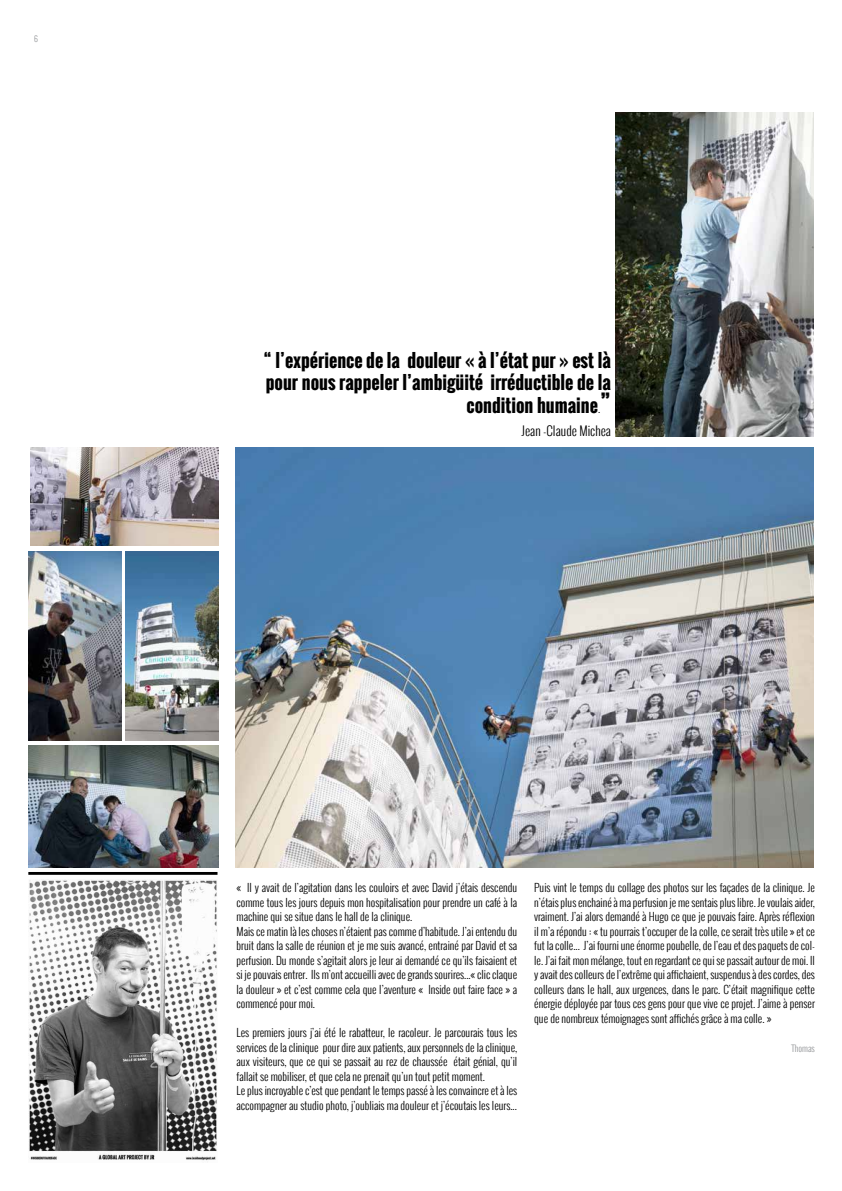
<style>
.page{position:relative;width:842px;height:1191px;background:#fff}
.page>*{position:absolute;margin:0;border:0;box-sizing:border-box;transform-origin:0 0}
.t1{font:700 18px/22.3px "Oswald";color:#000;text-align:right}
.t2{font:300 12.8px "Oswald";color:#000}
.t3{font:300 11px/14.5px "Oswald";color:#000}
.t4{font:300 9px "Oswald";color:#939598}
.t5{font:300 8px "Oswald";color:#939598}
.s1{font-weight:300;font-size:11px}
.s2{font-size:23px}
</style>
<div class="page">
<img style="left:29px;top:746px;width:189px;height:121px">
<img style="left:126px;top:551px;width:92px;height:189px">
<img style="left:29px;top:551px;width:92px;height:189px">
<img style="left:616px;top:113px;width:198px;height:323px">
<img style="left:28px;top:880px;width:189px;height:281px">
<hr style="left:28px;top:872px;width:189px;height:2px;background:#000">
<img style="left:235px;top:447px;width:579px;height:420px">
<img style="left:30px;top:447px;width:188px;height:98px">
<p class="t5" style="left:34px;top:33px;width:5px">6</p>
<h1 class="t1" style="left:263px;top:349px;width:349px">“ l’expérience de la douleur « à l’état pur » est là pour nous rappeler l’ambigüité irréductible de la condition humaine<span class="s1">.</span><span class="s2">”</span></h1>
<p class="t2" style="left:522px;top:421px;width:91px">Jean -Claude Michea</p>
<p class="t3" style="left:237px;top:880px;width:282px">« Il y avait de l’agitation dans les couloirs et avec David j’étais descendu comme tous les jours depuis mon hospitalisation pour prendre un café à la machine qui se situe dans le hall de la clinique.<br>Mais ce matin là les choses n’étaient pas comme d’habitude. J’ai entendu du bruit dans la salle de réunion et je me suis avancé, entrainé par David et sa perfusion. Du monde s’agitait alors je leur ai demandé ce qu’ils faisaient et si je pouvais entrer. Ils m’ont accueilli avec de grands sourires...« clic claque la douleur » et c’est comme cela que l’aventure « Inside out faire face » a commencé pour moi.</p>
<p class="t3" style="left:237px;top:1025px;width:282px">Les premiers jours j’ai été le rabatteur, le racoleur. Je parcourais tous les services de la clinique pour dire aux patients, aux personnels de la clinique, aux visiteurs, que ce qui se passait au rez de chaussée était génial, qu’il fallait se mobiliser, et que cela ne prenait qu’un tout petit moment.<br>Le plus incroyable c’est que pendant le temps passé à les convaincre et à les accompagner au studio photo, j’oubliais ma douleur et j’écoutais les leurs...</p>
<p class="t3" style="left:534px;top:880px;width:282px;text-align:justify">Puis vint le temps du collage des photos sur les façades de la clinique. Je n’étais plus enchainé à ma perfusion je me sentais plus libre. Je voulais aider, vraiment. J’ai alors demandé à Hugo ce que je pouvais faire. Après réflexion il m’a répondu : « tu pourrais t’occuper de la colle, ce serait très utile » et ce fut la colle... J’ai fourni une énorme poubelle, de l’eau et des paquets de col&shy;le. J’ai fait mon mélange, tout en regardant ce qui se passait autour de moi. Il y avait des colleurs de l’extrême qui affichaient, suspendus à des cordes, des colleurs dans le hall, aux urgences, dans le parc. C’était magnifique cette énergie déployée par tous ces gens pour que vive ce projet. J’aime à penser que de nombreux témoignages sont affichés grâce à ma colle. »</p>
<p class="t4" style="left:791px;top:1041px;width:25px">Thomas</p>
</div>
